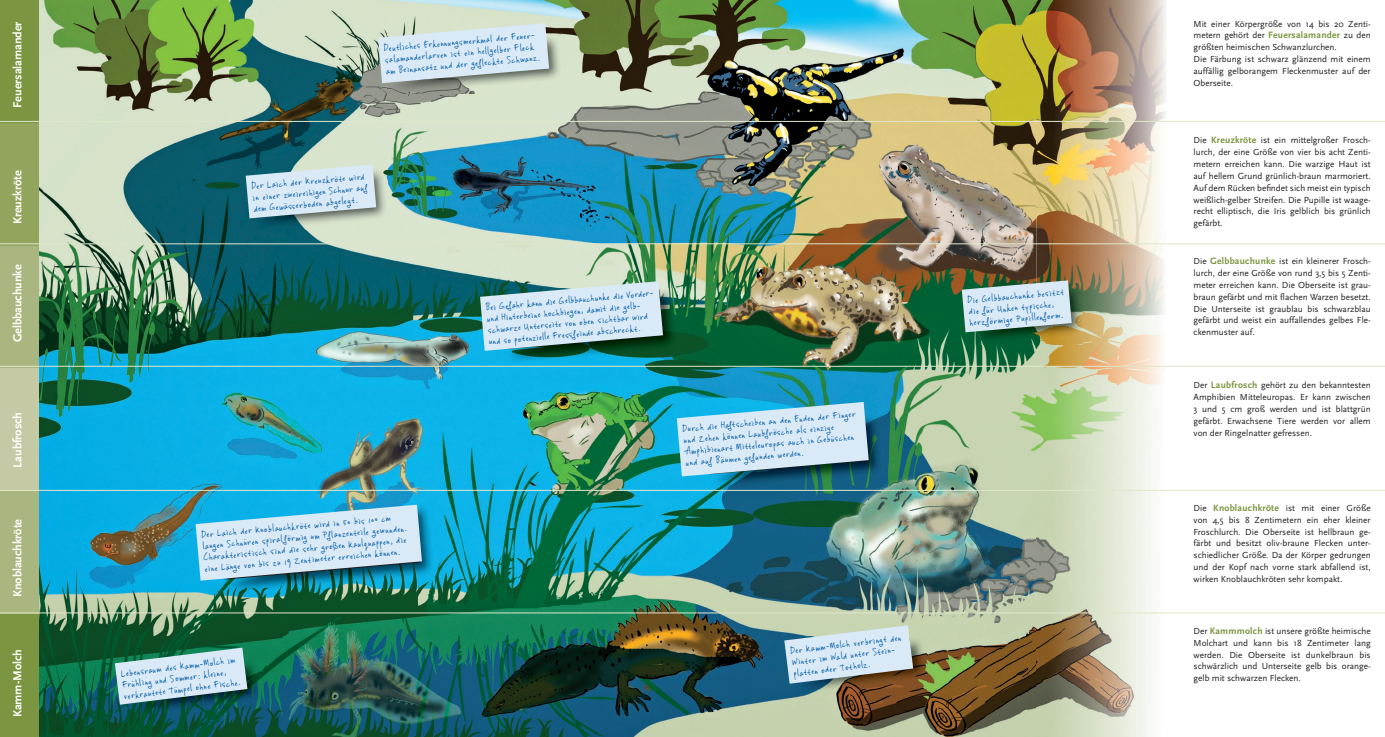
<style>
.page{position:relative;width:1385px;height:737px;background:#fff}
.page>*{position:absolute;margin:0;border:0;box-sizing:border-box;transform-origin:0 0}
.t1{font:700 12.25px "Scala Sans";letter-spacing:-.01em;color:#fff}
.t2{font:10.5px/11.4px "Vinc Hand";color:#015ca3}
.t3{font:9.19px/11.8px "Scala Sans";color:#231f20;text-align:justify}
.s1{font-weight:700;font-size:9.62px;color:#7b9540}
</style>
<div class="page">
<img style="left:38px;top:0;width:998px;height:737px">
<div style="left:0;top:0;width:38px;height:123px;background:#7b9540"></div>
<div style="left:0;top:123px;width:38px;height:123px;background:#93a55c"></div>
<div style="left:0;top:246px;width:38px;height:122px;background:#aab67f"></div>
<div style="left:0;top:368px;width:38px;height:123px;background:#c5caa4"></div>
<div style="left:0;top:491px;width:38px;height:123px;background:#aab67f"></div>
<div style="left:0;top:614px;width:38px;height:123px;background:#7b9540"></div>
<img style="left:1036px;top:0;width:130px;height:307px">
<img style="left:1062px;top:307px;width:104px;height:430px">
<img style="left:1036px;top:345px;width:26px;height:392px">
<img style="left:387px;top:34px;width:173px;height:59px">
<svg style="left:378px;top:23px;width:171px;height:60px;background:#cedce1"></svg>
<img style="left:129px;top:658px;width:132px;height:57px">
<svg style="left:115px;top:647px;width:132px;height:57px;background:#9dbec1"></svg>
<img style="left:224px;top:504px;width:210px;height:89px">
<svg style="left:195px;top:504px;width:227px;height:76px;background:#a2cfe3"></svg>
<img style="left:709px;top:413px;width:173px;height:75px">
<svg style="left:676px;top:402px;width:192px;height:74px;background:#aad0e2"></svg>
<img style="left:504px;top:288px;width:173px;height:75px">
<svg style="left:480px;top:281px;width:183px;height:70px;background:#b0c9cf"></svg>
<img style="left:794px;top:636px;width:132px;height:57px">
<svg style="left:784px;top:625px;width:129px;height:58px;background:#c2ced1"></svg>
<img style="left:251px;top:168px;width:136px;height:61px">
<svg style="left:246px;top:165px;width:130px;height:53px;background:#c2d5df"></svg>
<img style="left:966px;top:284px;width:116px;height:61px">
<svg style="left:961px;top:280px;width:110px;height:52px;background:#b9cbcc"></svg>
<hr style="left:0;top:121px;width:1384px;height:1px;background:#dfe7cb">
<hr style="left:0;top:243px;width:1384px;height:1px;background:#dfe7cb">
<hr style="left:0;top:366px;width:1384px;height:1px;background:#dfe7cb">
<hr style="left:0;top:490px;width:1384px;height:1px;background:#dfe7cb">
<hr style="left:0;top:612px;width:1384px;height:1px;background:#dfe7cb">
<h1 class="t1" style="left:10px;top:108px;width:88px;rotate:-90deg">Feuersalamander</h1>
<p class="t3" style="left:1193px;top:18px;width:178px;text-align:left">Mit einer Körpergröße von 14 bis 20 Zenti&shy;metern gehört der <span class="s1">Feuersalamander</span> zu den größten heimischen Schwanzlurchen.<br>Die Färbung ist schwarz glänzend mit einem auffällig gelborangem Fleckenmuster auf der Oberseite.</p>
<p class="t3" style="left:1193px;top:134px;width:179px">Die <span class="s1">Kreuzkröte</span> ist ein mittelgroßer Frosch&shy;lurch, der eine Größe von vier bis acht Zenti&shy;metern erreichen kann. Die warzige Haut ist auf hellem Grund grünlich-braun marmoriert.<br>Auf dem Rücken befindet sich meist ein typisch weißlich-gelber Streifen. Die Pupille ist waage&shy;recht elliptisch, die Iris gelblich bis grünlich gefärbt.</p>
<p class="t3" style="left:1193px;top:255px;width:179px">Die <span class="s1">Gelbbauchunke</span> ist ein kleinerer Frosch&shy;lurch, der eine Größe von rund 3,5 bis 5 Zenti&shy;meter erreichen kann. Die Oberseite ist grau&shy;braun gefärbt und mit flachen Warzen besetzt.<br>Die Unterseite ist graublau bis schwarzblau gefärbt und weist ein auffallendes gelbes Fle&shy;ckenmuster auf.</p>
<p class="t2" style="left:383px;top:42px;width:156px;rotate:-5deg">Deutliches Erkennungsmerkmal der Feuer&shy;salamanderlarven ist ein hellgelber Fleck am Beinansatz und der gefleckte Schwanz.</p>
<h1 class="t1" style="left:10px;top:224px;width:55px;rotate:-90deg">Kreuzkröte</h1>
<p class="t2" style="left:251px;top:180px;width:117px;rotate:-5deg">Der Laich der Kreuzkröte wird in einer zweireihigen Schnur auf dem Gewässerboden abgelegt.</p>
<h1 class="t1" style="left:10px;top:342px;width:79px;rotate:-90deg">Gelbbauchunke</h1>
<p class="t2" style="left:966px;top:294px;width:98px;rotate:-5deg">Die Gelbbauchunke besitzt die für Unken typische, herzförmige Pupillenform.</p>
<p class="t2" style="left:485px;top:301px;width:171px;rotate:-5deg">Bei Gefahr kann die Gelbbauchunke die Vorder&shy;und Hinterbeine hochbiegen, damit die gelb&shy;schwarze Unterseite von oben sichtbar wird und so potenzielle Fressfeinde abschreckt.</p>
<h1 class="t1" style="left:10px;top:467px;width:57px;rotate:-90deg">Laubfrosch</h1>
<h1 class="t1" style="left:10px;top:597px;width:80px;rotate:-90deg">Knoblauchkröte</h1>
<h1 class="t1" style="left:10px;top:717px;width:69px;rotate:-90deg">Kamm-Molch</h1>
<p class="t2" style="left:201px;top:528px;width:206px;rotate:-5deg">Der Laich der Knoblauchkröte wird in 50 bis 100 cm langen Schnüren spiralförmig um Pflanzenteile gewunden.<br>Charakteristisch sind die sehr großen Kaulquappen, die eine Länge von bis zu 19 Zentimeter erreichen können.</p>
<p class="t2" style="left:120px;top:667px;width:119px;rotate:-7deg">Lebensraum des Kamm-Molch im<br>Frühling und Sommer: kleine, verkrautete Tümpel ohne Fische.</p>
<p class="t2" style="left:682px;top:422px;width:175px;rotate:-5deg">Durch die Haftscheiben an den Enden der Finger und Zehen können Laubfrösche als einzige Amphibienart Mitteleuropas auch in Gebüschen und auf Bäumen gefunden werden.</p>
<p class="t2" style="left:789px;top:644px;width:113px;rotate:-7deg">Der Kamm-Molch verbringt den<br>Winter im Wald unter Stein&shy;platten oder Totholz.</p>
<p class="t3" style="left:1193px;top:379px;width:178px">Der <span class="s1">Laubfrosch</span> gehört zu den bekanntesten Amphibien Mitteleuropas. Er kann zwischen 3 und 5 cm groß werden und ist blattgrün gefärbt. Erwachsene Tiere werden vor allem von der Ringelnatter gefressen.</p>
<p class="t3" style="left:1193px;top:502px;width:179px">Die <span class="s1">Knoblauchkröte</span> ist mit einer Größe von 4,5 bis 8 Zentimetern ein eher kleiner Froschlurch. Die Oberseite ist hellbraun ge&shy;färbt und besitzt oliv-braune Flecken unter&shy;schiedlicher Größe. Da der Körper gedrungen und der Kopf nach vorne stark abfallend ist, wirken Knoblauchkröten sehr kompakt.</p>
<p class="t3" style="left:1193px;top:625px;width:179px">Der <span class="s1">Kammmolch</span> ist unsere größte heimische Molchart und kann bis 18 Zentimeter lang werden. Die Oberseite ist dunkelbraun bis schwärzlich und Unterseite gelb bis orange&shy;gelb mit schwarzen Flecken.</p>
</div>
